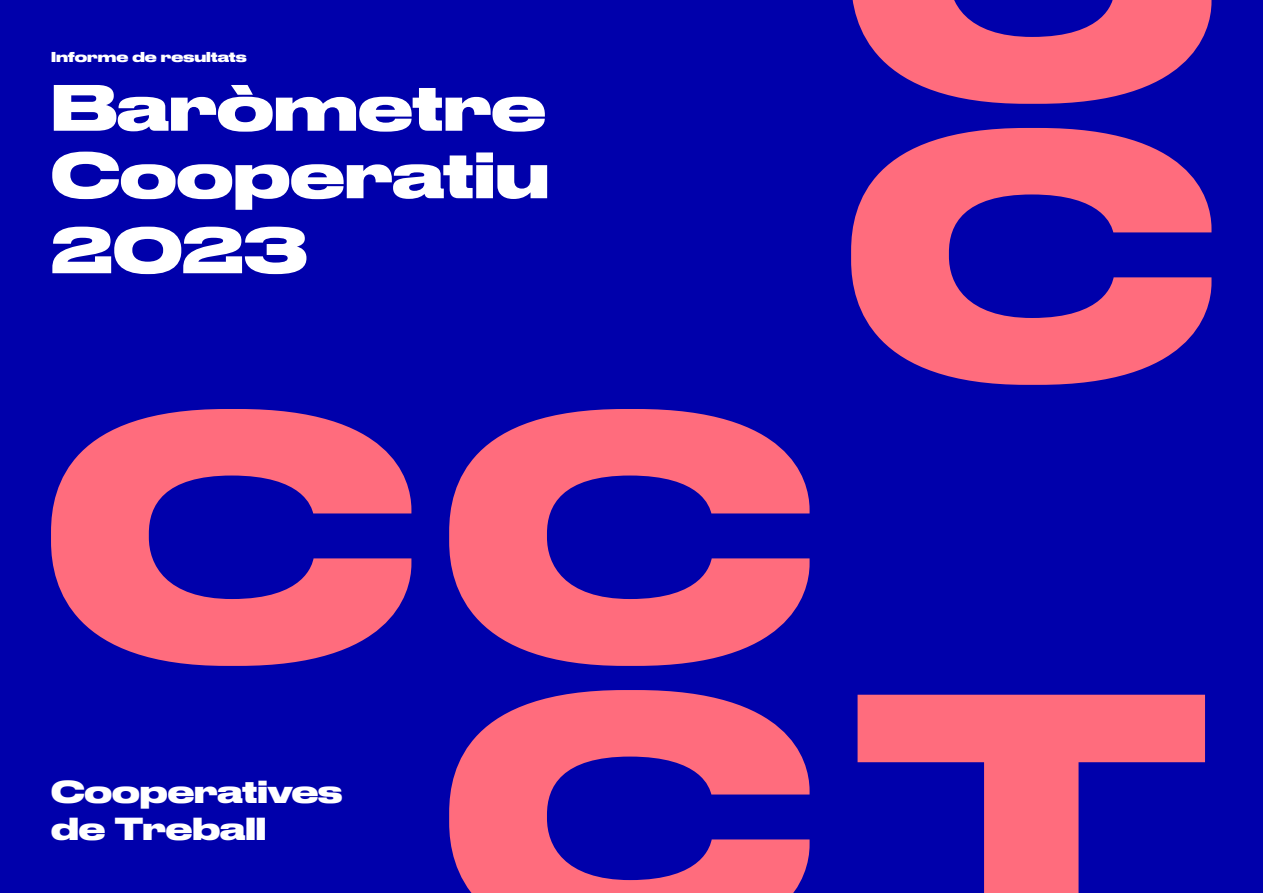
<style>
.page{position:relative;width:1263px;height:893px;background:#0000ab}
.page>*{position:absolute;margin:0;border:0;box-sizing:border-box;transform-origin:0 0}
.t1{font:700 61.5px/67.5px "Druk Wide";color:#fff}
.t2{font:700 30px "Druk Wide";color:#fff}
.t3{font:700 13.5px "Druk Wide";color:#fff}
</style>
<div class="page">
<svg style="left:449px;top:409px;width:360px;height:257px;fill:#ff6c7d"></svg>
<svg style="left:51px;top:409px;width:360px;height:257px;fill:#ff6c7d"></svg>
<svg style="left:449px;top:690px;width:360px;height:203px;fill:#ff6c7d"></svg>
<svg style="left:851px;top:128px;width:360px;height:257px;fill:#ff6c7d"></svg>
<svg style="left:857px;top:695px;width:348px;height:198px;fill:#ff6c7d"></svg>
<svg style="left:852px;top:0;width:359px;height:104px"></svg>
<p class="t3" style="left:51px;top:46px;width:197px">Informe de resultats</p>
<p class="t1" style="left:51px;top:69px;width:500px">Baròmetre<br>Cooperatiu</p>
<p class="t1" style="left:51px;top:212px;width:258px">2023</p>
<p class="t2" style="left:51px;top:767px;width:293px">Cooperatives</p>
<p class="t2" style="left:51px;top:804px;width:217px">de Treball</p>
</div>
